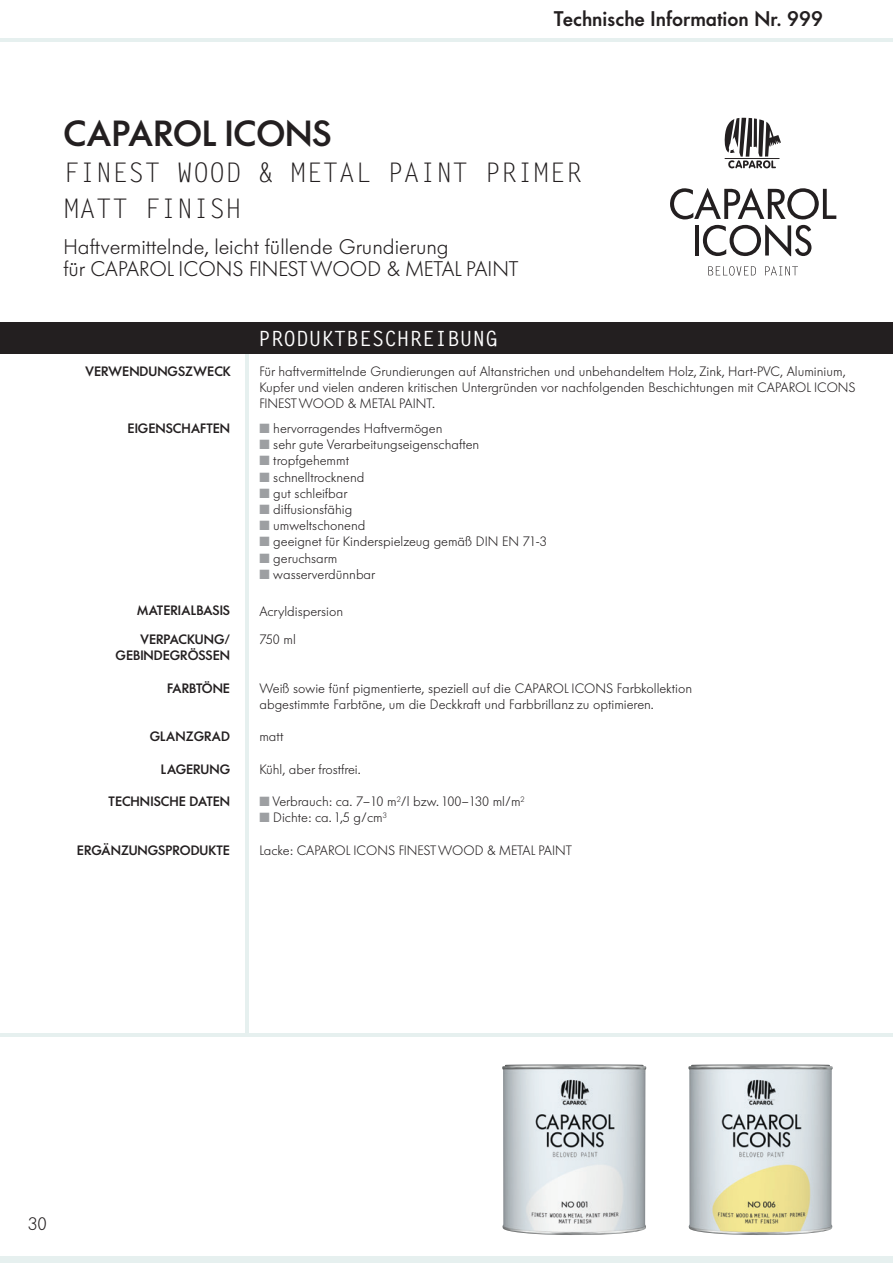
<style>
.page{position:relative;width:893px;height:1263px;background:#fff}
.page>*{position:absolute;margin:0;border:0;box-sizing:border-box;transform-origin:0 0}
.t1{font:500 36px "Futura Serie BQ";color:#231f20}
.t2{font:27px/36px "Letter Gothic Std";color:#231f20}
.t3{font:300 21px/22.5px "Futura Serie BQ";color:#231f20}
.t4{font:500 21px "Futura Serie BQ";color:#231f20}
.t5{font:700 21px "Letter Gothic Std";color:#fff}
.t6{font:300 18px "Futura Serie BQ";color:#231f20}
.t7{font:300 13.5px/16.2px "Futura Serie BQ";color:#231f20}
.t8{font:500 13.5px/29px "Futura Serie BQ";color:#231f20}
.s1{color:#9d9fa2}
</style>
<div class="page">
<div style="left:0;top:1256px;width:893px;height:7px;background:#e6f0ef"></div>
<hr style="left:245px;top:348px;width:4px;height:689px;background:#e6f0ef">
<div style="left:0;top:323px;width:893px;height:31px;background:#231f20"></div>
<hr style="left:0;top:1033px;width:893px;height:4px;background:#e6f0ef">
<hr style="left:0;top:38px;width:893px;height:4px;background:#e6f0ef">
<img style="left:502px;top:1064px;width:144px;height:171px">
<img style="left:688px;top:1064px;width:145px;height:171px">
<svg style="left:670px;top:188px;width:166px;height:31px"></svg>
<hr style="left:695px;top:225px;width:4px;height:31px;background:#231f20">
<svg style="left:703px;top:225px;width:108px;height:31px"></svg>
<svg style="left:708px;top:266px;width:48px;height:10px"></svg>
<svg style="left:765px;top:266px;width:33px;height:9px"></svg>
<svg style="left:725px;top:118px;width:56px;height:50px"></svg>
<hr style="left:725px;top:158px;width:54px;height:1px;background:#231f20">
<h3 class="t4" style="left:554px;top:7px;width:271px">Technische Information Nr. 999</h3>
<h1 class="t1" style="left:63px;top:112px;width:270px">CAPAROL ICONS</h1>
<h2 class="t2" style="left:63px;top:155px;width:520px">FINEST WOOD &amp; METAL PAINT PRIMER<br>MATT FINISH</h2>
<h3 class="t3" style="left:63px;top:236px;width:457px">Haftvermittelnde, leicht füllende Grundierung<br>für CAPAROL ICONS FINEST WOOD &amp; METAL PAINT</h3>
<p class="t8" style="left:85px;top:357px;width:147px">VERWENDUNGSZWECK</p>
<p class="t8" style="left:128px;top:414px;width:104px">EIGENSCHAFTEN</p>
<p class="t8" style="left:137px;top:596px;width:94px">MATERIALBASIS<br>VERPACKUNG/</p>
<p class="t8" style="left:116px;top:641px;width:116px">GEBINDEGRÖSSEN</p>
<p class="t8" style="left:167px;top:674px;width:64px">FARBTÖNE</p>
<p class="t8" style="left:150px;top:722px;width:82px">GLANZGRAD</p>
<p class="t8" style="left:161px;top:755px;width:71px">LAGERUNG</p>
<p class="t8" style="left:109px;top:787px;width:123px">TECHNISCHE DATEN</p>
<p class="t8" style="left:77px;top:836px;width:155px">ERGÄNZUNGSPRODUKTE</p>
<h3 class="t5" style="left:258px;top:326px;width:241px">PRODUKTBESCHREIBUNG</h3>
<p class="t7" style="left:259px;top:363px;width:598px">Für haftvermittelnde Grundierungen auf Altanstrichen und unbehandeltem Holz, Zink, Hart-PVC, Aluminium,<br>Kupfer und vielen anderen kritischen Untergründen vor nachfolgenden Beschichtungen mit CAPAROL ICONS<br>FINEST WOOD &amp; METAL PAINT.</p>
<p class="t7" style="left:259px;top:420px;width:185px"><span class="s1">■</span> hervorragendes Haftvermögen</p>
<p class="t7" style="left:259px;top:436px;width:222px"><span class="s1">■</span> sehr gute Verarbeitungseigenschaften</p>
<p class="t7" style="left:259px;top:453px;width:91px"><span class="s1">■</span> tropfgehemmt</p>
<p class="t7" style="left:259px;top:469px;width:107px"><span class="s1">■</span> schnelltrocknend</p>
<p class="t7" style="left:259px;top:485px;width:90px"><span class="s1">■</span> gut schleifbar</p>
<p class="t7" style="left:259px;top:501px;width:94px"><span class="s1">■</span> diffusionsfähig</p>
<p class="t7" style="left:259px;top:517px;width:108px"><span class="s1">■</span> umweltschonend</p>
<p class="t7" style="left:259px;top:534px;width:289px"><span class="s1">■</span> geeignet für Kinderspielzeug gemäß DIN EN 71-3</p>
<p class="t7" style="left:259px;top:550px;width:80px"><span class="s1">■</span> geruchsarm</p>
<p class="t7" style="left:259px;top:566px;width:117px"><span class="s1">■</span> wasserverdünnbar</p>
<p class="t7" style="left:259px;top:597px;width:85px;line-height:28.2px">Acryldispersion<br>750 ml</p>
<p class="t7" style="left:259px;top:680px;width:434px">Weiß sowie fünf pigmentierte, speziell auf die CAPAROL ICONS Farbkollektion abgestimmte Farbtöne, um die Deckkraft und Farbbrillanz zu optimieren.</p>
<p class="t7" style="left:259px;top:729px;width:26px">matt</p>
<p class="t7" style="left:259px;top:761px;width:103px">Kühl, aber frostfrei.</p>
<p class="t7" style="left:259px;top:793px;width:267px"><span class="s1">■</span> Verbrauch: ca. 7–10 m<sup>2</sup>/l bzw. 100–130 ml/m<sup>2</sup></p>
<p class="t7" style="left:259px;top:810px;width:129px"><span class="s1">■</span> Dichte: ca. 1,5 g/cm<sup>3</sup></p>
<p class="t7" style="left:259px;top:842px;width:314px">Lacke: CAPAROL ICONS FINEST WOOD &amp; METAL PAINT</p>
<h3 class="t6" style="left:28px;top:1213px;width:20px">30</h3>
</div>
